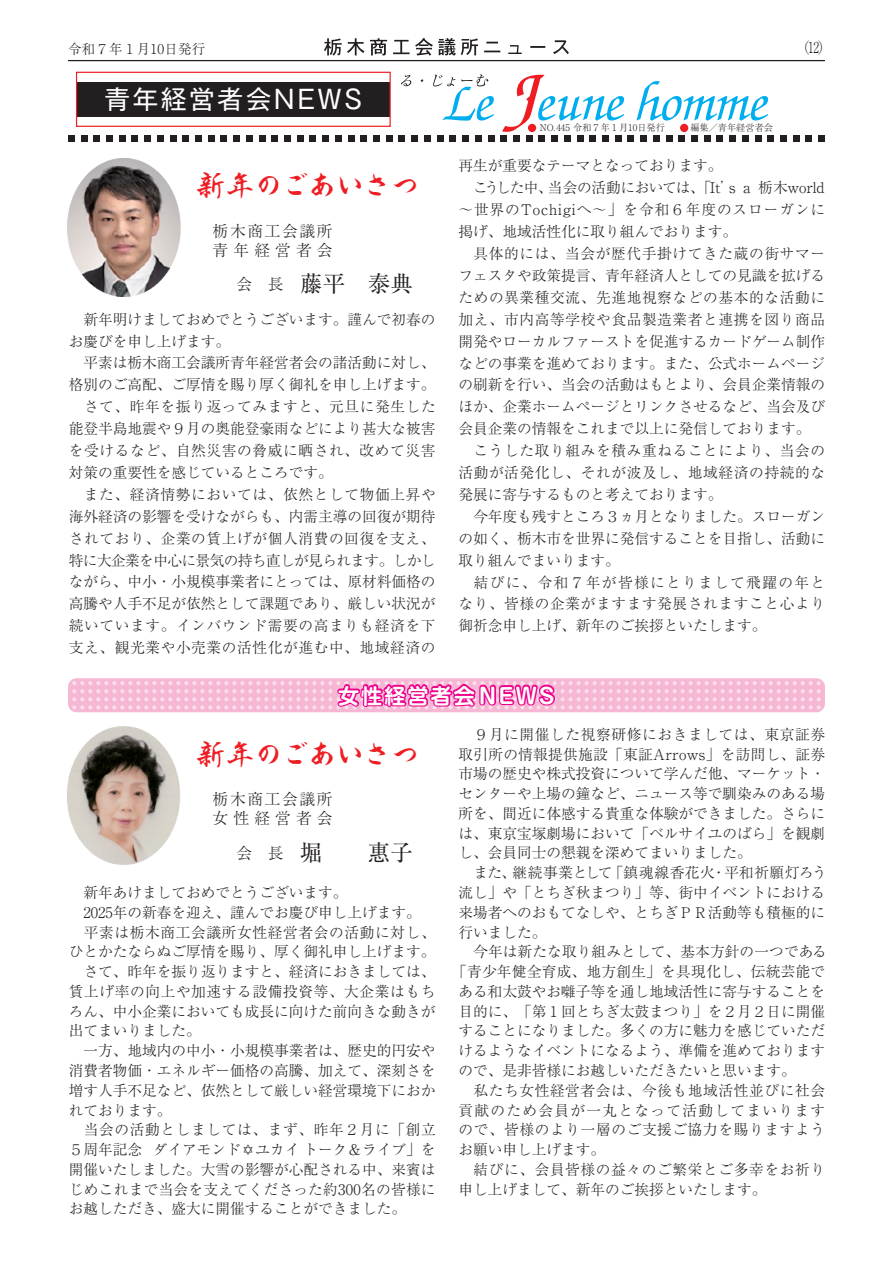
<style>
.page{position:relative;width:893px;height:1263px;background:#fff}
.page>*{position:absolute;margin:0;border:0;box-sizing:border-box;transform-origin:0 0}
.t1{font:500 28.5px "Kaku Gyo Std";letter-spacing:-.015em;color:#ee1d23}
.t2{font:25.65px "Gothic MB101 Pro";letter-spacing:.1em;color:#fff}
.t3{font:22.5px "Ryumin Pro";color:#231f20}
.t4{font:700 21px "Shin M Go Pro De";letter-spacing:.1em;color:#fff}
.t5{font:300 15.75px/19.2px "Ryumin Pro";letter-spacing:.1em;color:#231f20}
.t6{font:300 15px "Ryumin Pro";color:#231f20}
.t7{font:300 14.7px/21.9px "Ryumin Pro";color:#231f20;text-align:justify}
.t8{font:300 14.7px "Ryumin Pro";letter-spacing:.045em;color:#231f20}
.t9{font:300 14.7px "Ryumin Pro";letter-spacing:.02em;color:#231f20}
.t10{font:300 14.7px/21.9px "Ryumin Pro";letter-spacing:.065em;color:#231f20}
.t11{font:300 14.7px "Ryumin Pro";letter-spacing:-.04em;color:#231f20}
.t12{font:300 14.7px "Ryumin Pro";letter-spacing:.09em;color:#231f20}
.t13{font:300 14.7px "Ryumin Pro";letter-spacing:-.025em;color:#231f20}
.t14{font:300 13.5px "Ryumin Pro";letter-spacing:.02em;color:#231f20}
.t15{font:300 9.15px "Ryumin Pro";color:#231f20}
.s1{font-family:"MS Mincho";font-weight:400}
</style>
<div class="page">
<hr style="left:68px;top:60px;width:757px;height:1px;background:#231f20">
<div style="left:77px;top:82px;width:313px;height:34px;background:#231f20"></div>
<div style="left:76px;top:72px;width:315px;height:55px;border:1px solid #ee1d23"></div>
<div style="left:68px;top:136px;width:7px;height:6px;background:#231f20"></div>
<svg style="left:81px;top:136px;width:6px;height:2px"></svg>
<div style="left:93px;top:136px;width:7px;height:6px;background:#231f20"></div>
<div style="left:106px;top:136px;width:7px;height:6px;background:#231f20"></div>
<div style="left:119px;top:136px;width:7px;height:6px;background:#231f20"></div>
<svg style="left:132px;top:136px;width:6px;height:2px"></svg>
<div style="left:144px;top:136px;width:7px;height:6px;background:#231f20"></div>
<div style="left:157px;top:136px;width:7px;height:6px;background:#231f20"></div>
<svg style="left:170px;top:136px;width:6px;height:2px"></svg>
<div style="left:182px;top:136px;width:7px;height:6px;background:#231f20"></div>
<div style="left:767px;top:136px;width:7px;height:6px;background:#231f20"></div>
<div style="left:780px;top:136px;width:7px;height:6px;background:#231f20"></div>
<svg style="left:793px;top:136px;width:6px;height:6px"></svg>
<svg style="left:806px;top:136px;width:6px;height:6px"></svg>
<div style="left:818px;top:136px;width:7px;height:6px;background:#231f20"></div>
<svg style="left:193px;top:38px;width:575px;height:104px"></svg>
<svg style="left:72px;top:678px;width:749px;height:35px;background:#f5a5ce"></svg>
<img style="left:67px;top:708px;width:138px;height:157px">
<img style="left:67px;top:138px;width:147px;height:159px">
<p class="t14" style="left:68px;top:38px;width:139px">令和７年１月10日発行</p>
<h2 class="t2" style="left:105px;top:78px;width:259px">青年経営者会NEWS</h2>
<h1 class="t1" style="left:197px;top:165px;width:224px">新年のごあいさつ</h1>
<p class="t5" style="left:213px;top:220px;width:122px">栃木商工会議所青年経営者会</p>
<h3 class="t3" style="left:300px;top:266px;width:114px">藤平　泰典</h3>
<p class="t5" style="left:236px;top:274px;width:49px">会　長</p>
<p class="t7" style="left:69px;top:307px;width:368px">　新年明けましておめでとうございます。謹んで初春の</p>
<p class="t7" style="left:69px;top:329px;width:163px">お慶びを申し上げます。</p>
<p class="t7" style="left:69px;top:351px;width:368px">　平素は栃木商工会議所青年経営者会の諸活動に対し、</p>
<p class="t7" style="left:69px;top:373px;width:368px">格別のご高配、ご厚情を賜り厚く御礼を申し上げます。</p>
<p class="t8" style="left:84px;top:395px;width:353px">さて、昨年を振り返ってみますと、元旦に発生した</p>
<p class="t7" style="left:69px;top:416px;width:368px">能登半島地震や９月の奥能登豪雨などにより甚大な被害</p>
<p class="t8" style="left:69px;top:439px;width:368px">を受けるなど、自然災害の脅威に晒され、改めて災害</p>
<p class="t7" style="left:69px;top:460px;width:266px">対策の重要性を感じているところです。</p>
<p class="t8" style="left:84px;top:483px;width:353px">また、経済情勢においては、依然として物価上昇や</p>
<p class="t7" style="left:69px;top:504px;width:368px">海外経済の影響を受けながらも、内需主導の回復が期待</p>
<p class="t8" style="left:69px;top:527px;width:368px">されており、企業の賃上げが個人消費の回復を支え、</p>
<p class="t11" style="left:69px;top:548px;width:368px">特に大企業を中心に景気の持ち直しが見られます。しかし</p>
<p class="t7" style="left:69px;top:570px;width:368px">ながら、中小・小規模事業者にとっては、原材料価格の</p>
<p class="t7" style="left:69px;top:592px;width:368px">高騰や人手不足が依然として課題であり、厳しい状況が</p>
<p class="t8" style="left:69px;top:614px;width:368px">続いています。インバウンド需要の高まりも経済を下</p>
<p class="t8" style="left:69px;top:636px;width:368px">支え、観光業や小売業の活性化が進む中、地域経済の</p>
<p class="t15" style="left:540px;top:121px;width:126px">NO.445 令和７年１月10日発行</p>
<p class="t15" style="left:690px;top:121px;width:84px">編集／青年経営者会</p>
<p class="t7" style="left:458px;top:154px;width:266px">再生が重要なテーマとなっております。</p>
<p class="t6" style="left:802px;top:36px;width:24px">)12(</p>
<p class="t10" style="left:458px;top:176px;width:368px;text-indent:15px">こうした中、<br>～世界のTochigiへ～」を令和６年度のスローガンに掲げ、地域活性化に取り組んでおります。</p>
<p class="t7" style="left:458px;top:241px;width:368px;text-indent:15px">具体的には、当会が歴代手掛けてきた蔵の街サマーフェスタや政策提言、青年経済人としての見識を拡げるための異業種交流、先進地視察などの基本的な活動に加え、市内高等学校や食品製造業者と連携を図り商品開発やローカルファーストを促進するカードゲーム制作などの事業を進めております。また、公式ホームページの刷新を行い、当会の活動はもとより、会員企業情報のほか、企業ホームページとリンクさせるなど、当会及び会員企業の情報をこれまで以上に発信しております。</p>
<p class="t7" style="left:458px;top:438px;width:368px;text-align:left;text-indent:15px">こうした取り組みを積み重ねることにより、当会の活動が活発化し、それが波及し、地域経済の持続的な発展に寄与するものと考えております。<br>　今年度も残すところ３ヵ月となりました。スローガンの如く、栃木市を世界に発信することを目指し、活動に取り組んでまいります。</p>
<p class="t7" style="left:458px;top:570px;width:368px;text-indent:15px">結びに、令和７年が皆様にとりまして飛躍の年となり、皆様の企業がますます発展されますこと心より御祈念申し上げ、新年のご挨拶といたします。</p>
<p class="t13" style="left:548px;top:176px;width:189px">当会の活動においては、「I t s’</p>
<p class="t7" style="left:758px;top:176px;width:68px">栃木world</p>
<p class="t7" style="left:743px;top:176px;width:9px">a</p>
<h3 class="t4" style="left:338px;top:678px;width:218px">女性経営者会NEWS</h3>
<h1 class="t1" style="left:197px;top:733px;width:224px">新年のごあいさつ</h1>
<p class="t5" style="left:213px;top:788px;width:122px">栃木商工会議所女性経営者会</p>
<h3 class="t3" style="left:300px;top:834px;width:114px">堀　　惠子</h3>
<p class="t5" style="left:236px;top:842px;width:49px">会　長</p>
<p class="t7" style="left:69px;top:880px;width:280px">　新年あけましておめでとうございます。</p>
<p class="t7" style="left:84px;top:900px;width:339px">2025年の新春を迎え、謹んでお慶び申し上げます。</p>
<p class="t8" style="left:84px;top:920px;width:353px">平素は栃木商工会議所女性経営者会の活動に対し、</p>
<p class="t7" style="left:69px;top:940px;width:368px">ひとかたならぬご厚情を賜り、厚く御礼申し上げます。</p>
<p class="t7" style="left:69px;top:959px;width:368px">　さて、昨年を振り返りますと、経済におきましては、</p>
<p class="t8" style="left:69px;top:980px;width:368px">賃上げ率の向上や加速する設備投資等、大企業はもち</p>
<p class="t7" style="left:69px;top:999px;width:368px">ろん、中小企業においても成長に向けた前向きな動きが</p>
<p class="t7" style="left:69px;top:1019px;width:134px">出てまいりました。</p>
<p class="t7" style="left:69px;top:1038px;width:368px">　一方、地域内の中小・小規模事業者は、歴史的円安や</p>
<p class="t7" style="left:69px;top:1058px;width:368px">消費者物価・エネルギー価格の高騰、加えて、深刻さを</p>
<p class="t7" style="left:69px;top:1078px;width:368px">増す人手不足など、依然として厳しい経営環境下におか</p>
<p class="t7" style="left:69px;top:1098px;width:104px">れております。</p>
<p class="t8" style="left:84px;top:1118px;width:353px">当会の活動としましては、まず、昨年２月に「創立</p>
<p class="t7" style="left:153px;top:1137px;width:284px">ダイアモンド<span class="s1">✡</span>ユカイトーク＆ライブ」を</p>
<p class="t7" style="left:69px;top:1139px;width:368px;line-height:19.6px;text-align:left">５周年記念<br>開催いたしました。大雪の影響が心配される中、来賓はじめこれまで当会を支えてくださった約300名の皆様にお越しただき、盛大に開催することができました。</p>
<p class="t8" style="left:474px;top:723px;width:353px">９月に開催した視察研修におきましては、東京証券</p>
<p class="t9" style="left:458px;top:742px;width:368px">取引所の情報提供施設「東証Arrows」を訪問し、証券</p>
<p class="t7" style="left:458px;top:762px;width:368px">市場の歴史や株式投資について学んだ他、マーケット・</p>
<p class="t7" style="left:458px;top:781px;width:368px">センターや上場の鐘など、ニュース等で馴染みのある場</p>
<p class="t7" style="left:458px;top:801px;width:368px">所を、間近に体感する貴重な体験ができました。さらに</p>
<p class="t7" style="left:458px;top:821px;width:368px">は、東京宝塚劇場において「ベルサイユのばら」を観劇</p>
<p class="t7" style="left:458px;top:841px;width:295px">し、会員同士の懇親を深めてまいりました。</p>
<p class="t9" style="left:711px;top:861px;width:117px">・平和祈願灯ろう</p>
<p class="t7" style="left:512px;top:861px;width:102px">継続事業として</p>
<p class="t7" style="left:609px;top:861px;width:107px">「鎮魂線香花火</p>
<p class="t7" style="left:458px;top:861px;width:59px">　また、</p>
<p class="t7" style="left:458px;top:880px;width:368px">流し」や「とちぎ秋まつり」等、街中イベントにおける</p>
<p class="t7" style="left:458px;top:900px;width:368px">来場者へのおもてなしや、とちぎＰＲ活動等も積極的に</p>
<p class="t7" style="left:458px;top:920px;width:90px">行いました。</p>
<p class="t7" style="left:458px;top:940px;width:370px">　今年は新たな取り組みとして、基本方針の一つである</p>
<p class="t9" style="left:452px;top:960px;width:375px">「青少年健全育成、地方創生」を具現化し、伝統芸能で</p>
<p class="t7" style="left:458px;top:979px;width:368px">ある和太鼓やお囃子等を通し地域活性に寄与することを</p>
<p class="t7" style="left:458px;top:999px;width:368px">目的に、「第１回とちぎ太鼓まつり」を２月２日に開催</p>
<p class="t7" style="left:458px;top:1019px;width:368px">することになりました。多くの方に魅力を感じていただ</p>
<p class="t7" style="left:458px;top:1038px;width:368px">けるようなイベントになるよう、準備を進めております</p>
<p class="t7" style="left:458px;top:1058px;width:339px">ので、是非皆様にお越しいただきたいと思います。</p>
<p class="t8" style="left:473px;top:1079px;width:353px">私たち女性経営者会は、今後も地域活性並びに社会</p>
<p class="t12" style="left:458px;top:1098px;width:368px">貢献のため会員が一丸となって活動してまいります</p>
<p class="t8" style="left:458px;top:1118px;width:368px">ので、皆様のより一層のご支援ご協力を賜りますよう</p>
<p class="t7" style="left:458px;top:1137px;width:148px">お願い申し上げます。</p>
<p class="t8" style="left:473px;top:1158px;width:353px">結びに、会員皆様の益々のご繁栄とご多幸をお祈り</p>
<p class="t7" style="left:458px;top:1177px;width:310px">申し上げまして、新年のご挨拶といたします。</p>
</div>
